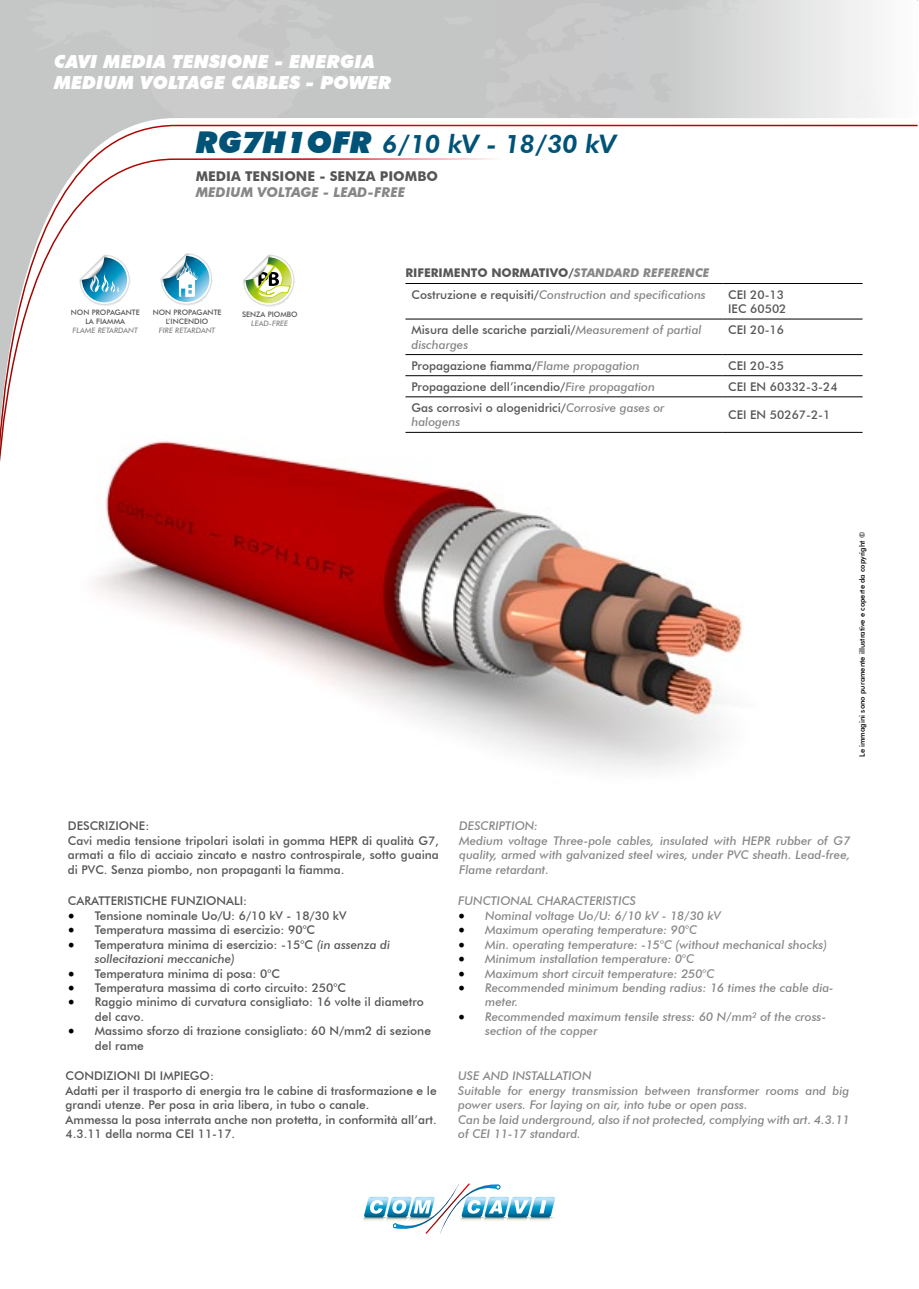
<style>
.page{position:relative;width:919px;height:1289px;background:#fff}
.page>*{position:absolute;margin:0;border:0;box-sizing:border-box;transform-origin:0 0}
.t1{font:italic 800 25.5px "Futura BT";color:#005377}
.t2{font:italic 900 18px/21.6px "Futura BT";color:#fff}
.t3{font:700 13.5px "Futura BT";color:#565655}
.t4{font:italic 700 13.5px "Futura BT";color:#868786}
.t5{font:500 12px/14.4px "Futura BT";color:#565655}
.t6{font:italic 500 12px/14.4px "Futura BT";color:#868786}
.t7{font:italic 500 12px/14.4px "Futura BT";color:#565655}
.t8{font:500 7.5px "Futura BT";color:#000}
.t9{font:500 7.5px/9px "Futura BT";color:#565655;text-align:center}
.t10{font:italic 500 7.5px "Futura BT";color:#868786}
.s1{font-weight:900;font-size:30px}
.s2{font-weight:700;font-style:normal;color:#565655}
.s3{font-weight:700}
.s4{font-style:normal;color:#565655}
.s5{font-style:italic;color:#868786}
.s6{font-family:"Minion Pro";font-weight:400;font-size:18px;color:#000}
.s7{font-family:"Minion Pro";font-weight:400;font-style:normal;font-size:18px;color:#000}
.s8{font-style:normal}
</style>
<div class="page">
<svg style="left:0;top:0;width:917px;height:157px"></svg>
<svg style="left:64px;top:0;width:853px;height:118px;background:#cfcfd0"></svg>
<svg style="left:363px;top:1183px;width:192px;height:51px"></svg>
<svg style="left:0;top:157px;width:863px;height:305px"></svg>
<img style="left:49px;top:411px;width:729px;height:358px">
<hr style="left:405px;top:283px;width:317px;height:1px;background:#000">
<hr style="left:722px;top:283px;width:140px;height:1px;background:#000">
<hr style="left:405px;top:319px;width:317px;height:1px;background:#000">
<hr style="left:722px;top:319px;width:140px;height:1px;background:#000">
<hr style="left:405px;top:354px;width:317px;height:1px;background:#000">
<hr style="left:722px;top:354px;width:140px;height:1px;background:#000">
<hr style="left:405px;top:375px;width:317px;height:1px;background:#000">
<hr style="left:722px;top:375px;width:140px;height:1px;background:#000">
<hr style="left:405px;top:396px;width:317px;height:1px;background:#000">
<hr style="left:722px;top:396px;width:140px;height:1px;background:#000">
<hr style="left:405px;top:432px;width:317px;height:1px;background:#000">
<hr style="left:722px;top:432px;width:140px;height:1px;background:#000">
<svg style="left:243px;top:255px;width:56px;height:56px"></svg>
<svg style="left:79px;top:255px;width:55px;height:54px"></svg>
<svg style="left:160px;top:253px;width:56px;height:56px"></svg>
<h2 class="t2" style="left:54px;top:50px;width:339px">CAVI MEDIA TENSIONE - ENERGIA<br>MEDIUM VOLTAGE CABLES - POWER</h2>
<h1 class="t1" style="left:196px;top:129px;width:422px"><span class="s1">RG7H1OFR</span> 6/10 kV - 18/30 kV</h1>
<p class="t3" style="left:196px;top:168px;width:244px">MEDIA TENSIONE - SENZA PIOMBO</p>
<p class="t4" style="left:196px;top:184px;width:211px">MEDIUM VOLTAGE - LEAD-FREE</p>
<p class="t9" style="left:71px;top:308px;width:70px">NON PROPAGANTE<br>LA FIAMMA</p>
<p class="t10" style="left:73px;top:326px;width:67px">FLAME RETARDANT</p>
<p class="t9" style="left:153px;top:308px;width:70px">NON PROPAGANTE<br>L’INCENDIO</p>
<p class="t10" style="left:159px;top:326px;width:58px">FIRE RETARDANT</p>
<p class="t9" style="left:242px;top:309px;width:57px">SENZA PIOMBO</p>
<p class="t10" style="left:251px;top:318px;width:39px">LEAD-FREE</p>
<p class="t6" style="left:405px;top:262px;width:305px;line-height:21.5px;text-align:center"><span class="s2">RIFERIMENTO NORMATIVO/</span><span class="s3">STANDARD REFERENCE<br></span><span class="s4">Costruzione e requisiti/</span>Construction and specifications</p>
<p class="t5" style="left:728px;top:287px;width:60px">CEI 20-13<br>IEC 60502</p>
<p class="t6" style="left:411px;top:322px;width:292px"><span class="s4">Misura delle scariche parziali/</span>Measurement of partial discharges</p>
<p class="t5" style="left:728px;top:322px;width:57px">CEI 20-16</p>
<p class="t5" style="left:411px;top:358px;width:229px">Propagazione fiamma/<span class="s5">Flame propagation</span></p>
<p class="t5" style="left:728px;top:358px;width:57px">CEI 20-35</p>
<p class="t5" style="left:411px;top:379px;width:245px">Propagazione dell’incendio/<span class="s5">Fire propagation</span></p>
<p class="t5" style="left:728px;top:379px;width:111px">CEI EN 60332-3-24</p>
<p class="t5" style="left:411px;top:400px;width:254px">Gas corrosivi o alogenidrici/<span class="s5">Corrosive gases or halogens</span></p>
<p class="t5" style="left:728px;top:407px;width:104px">CEI EN 50267-2-1</p>
<p class="t8" style="left:857px;top:757px;width:226px;rotate:-90deg">Le immagini sono puramente illustrative e coperte da copyright ©</p>
<p class="t5" style="left:68px;top:818px;width:372px">DESCRIZIONE:<br>Cavi media tensione tripolari isolati in gomma HEPR di qualità G7, armati a filo di acciaio zincato e nastro controspirale, sotto guaina di PVC. Senza piombo, non propaganti la fiamma.</p>
<p class="t6" style="left:459px;top:818px;width:393px">DESCRIPTION:<br>Medium voltage Three-pole cables, insulated with HEPR rubber of G7 quality, armed with galvanized steel wires, under PVC sheath. Lead-free, Flame retardant.</p>
<p class="t5" style="left:68px;top:893px;width:181px">CARATTERISTICHE FUNZIONALI:</p>
<p class="t5" style="left:68px;top:908px;width:280px"><span class="s6">•</span> Tensione nominale Uo/U: 6/10 kV - 18/30 kV</p>
<p class="t5" style="left:68px;top:922px;width:249px"><span class="s6">•</span> Temperatura massima di esercizio: 90°C</p>
<p class="t7" style="left:95px;top:937px;width:297px;text-indent:-27px"><span class="s7">•</span> <span class="s8">Temperatura minima di esercizio: -15°C</span> (in assenza di sollecitazioni meccaniche)</p>
<p class="t5" style="left:68px;top:965px;width:214px"><span class="s6">•</span> Temperatura minima di posa: 0°C</p>
<p class="t5" style="left:68px;top:980px;width:280px"><span class="s6">•</span> Temperatura massima di corto circuito: 250°C</p>
<p class="t5" style="left:95px;top:994px;width:330px;text-indent:-27px"><span class="s6">•</span> Raggio minimo di curvatura consigliato: 16 volte il diametro del cavo.</p>
<p class="t5" style="left:95px;top:1023px;width:337px;text-indent:-27px"><span class="s6">•</span> Massimo sforzo di trazione consigliato: 60 N/mm2 di sezione del rame</p>
<p class="t6" style="left:458px;top:893px;width:179px">FUNCTIONAL CHARACTERISTICS</p>
<p class="t6" style="left:458px;top:908px;width:264px"><span class="s7">•</span> Nominal voltage Uo/U: 6/10 kV - 18/30 kV</p>
<p class="t6" style="left:458px;top:922px;width:240px"><span class="s7">•</span> Maximum operating temperature: 90°C</p>
<p class="t6" style="left:458px;top:937px;width:370px"><span class="s7">•</span> Min. operating temperature: -15°C (without mechanical shocks)</p>
<p class="t6" style="left:458px;top:951px;width:237px"><span class="s7">•</span> Minimum installation temperature: 0°C</p>
<p class="t6" style="left:458px;top:965px;width:258px"><span class="s7">•</span> Maximum short circuit temperature: 250°C</p>
<p class="t6" style="left:485px;top:980px;width:350px;text-indent:-27px"><span class="s7">•</span> Recommended minimum bending radius: 16 times the cable dia&shy;meter.</p>
<p class="t6" style="left:485px;top:1009px;width:342px;text-indent:-27px"><span class="s7">•</span> Recommended maximum tensile stress: 60 N/mm² of the cross&shy;section of the copper</p>
<p class="t5" style="left:66px;top:1068px;width:372px">CONDIZIONI DI IMPIEGO:<br>Adatti per il trasporto di energia tra le cabine di trasformazione e le grandi utenze. Per posa in aria libera, in tubo o canale.<br>Ammessa la posa interrata anche non protetta, in conformità all’art.<br>4.3.11 della norma CEI 11-17.</p>
<p class="t6" style="left:458px;top:1068px;width:393px">USE AND INSTALLATION<br>Suitable for energy transmission between transformer rooms and big power users. For laying on air, into tube or open pass.<br>Can be laid underground, also if not protected, complying with art. 4.3.11 of CEI 11-17 standard.</p>
</div>
